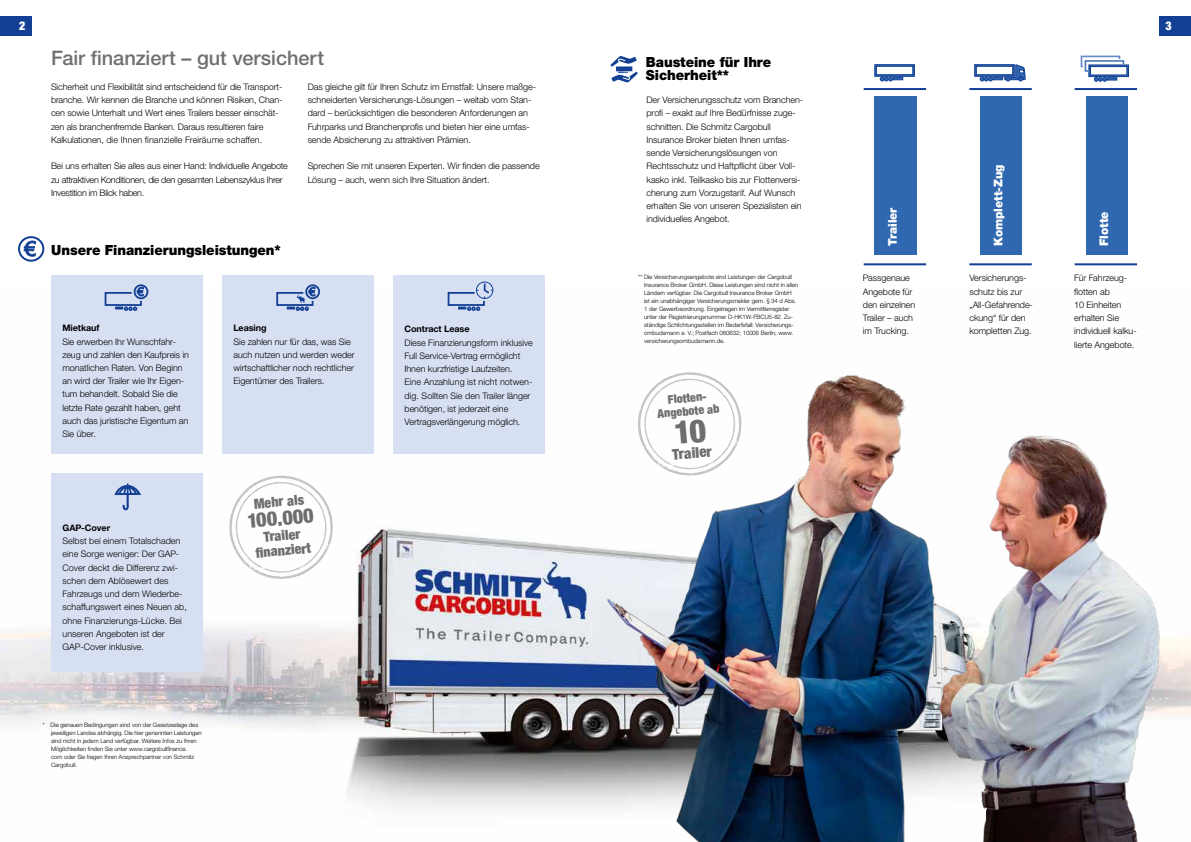
<style>
.page{position:relative;width:1191px;height:842px;background:#fff}
.page>*{position:absolute;margin:0;border:0;box-sizing:border-box;transform-origin:0 0}
.t1{font:500 20px "Helvetica Neue LTW1 G";color:#6f6f6e}
.t2{font:900 condensed 20px "Helvetica Neue LTW1 G";color:#6f6f6e}
.t3{font:900 condensed 15px "Helvetica Neue LTW1 G";color:#6f6f6e}
.t4{font:900 14px/13.2px "Helvetica Neue LTW1 G";letter-spacing:-.005em;color:#000;scale:.96 1}
.t5{font:900 condensed 14px/15px "Helvetica Neue LTW1 G";color:#6f6f6e;text-align:center}
.t6{font:900 12px "Helvetica Neue LTW1 G";letter-spacing:-.005em;color:#fff;scale:.96 1}
.t7{font:900 condensed 12px/13px "Helvetica Neue LTW1 G";color:#6f6f6e;text-align:center}
.t8{font:900 condensed 12px "Helvetica Neue LTW1 G";color:#fff}
.t9{font:300 9px/13.2px "Helvetica Neue LTW1 G";letter-spacing:-.005em;color:#000}
.t10{font:300 9px/13.2px "Helvetica Neue LTW1 G";letter-spacing:-.03em;color:#000}
.t11{font:700 9px "Helvetica Neue LTW1 G";letter-spacing:-.005em;color:#000}
.t12{font:300 6px/8px "Helvetica Neue LTW1 G";letter-spacing:-.005em;color:#000}
</style>
<div class="page">
<img style="left:0;top:284px;width:586px;height:524px">
<div style="left:51px;top:275px;width:151px;height:178px;background:#d7dff2"></div>
<div style="left:222px;top:275px;width:151px;height:178px;background:#d7dff2"></div>
<div style="left:393px;top:275px;width:151px;height:178px;background:#d7dff2"></div>
<div style="left:874px;top:96px;width:42px;height:159px;background:#2f68b1"></div>
<div style="left:980px;top:96px;width:42px;height:159px;background:#2f68b1"></div>
<div style="left:1085px;top:96px;width:42px;height:159px;background:#2f68b1"></div>
<div style="left:51px;top:473px;width:151px;height:199px;background:#d7dff2"></div>
<img style="left:586px;top:375px;width:605px;height:467px">
<svg style="left:610px;top:55px;width:28px;height:28px"></svg>
<div style="left:1079px;top:54px;width:40px;height:13px;background:#c1d0e8"></div>
<svg style="left:974px;top:64px;width:52px;height:17px"></svg>
<svg style="left:874px;top:64px;width:41px;height:17px"></svg>
<svg style="left:1080px;top:56px;width:49px;height:26px"></svg>
<svg style="left:1106px;top:77px;width:11px;height:4px"></svg>
<div style="left:134px;top:284px;width:14px;height:15px;border:2px solid #134094;border-radius:50%"></div>
<svg style="left:104px;top:287px;width:40px;height:24px"></svg>
<div style="left:305px;top:284px;width:15px;height:15px;border:2px solid #134094;border-radius:50%"></div>
<svg style="left:276px;top:287px;width:39px;height:24px"></svg>
<svg style="left:447px;top:281px;width:46px;height:30px"></svg>
<svg style="left:114px;top:483px;width:27px;height:28px"></svg>
<hr style="left:863px;top:88px;width:63px;height:2px;background:#134094">
<hr style="left:863px;top:263px;width:63px;height:2px;background:#134094">
<hr style="left:969px;top:88px;width:62px;height:2px;background:#134094">
<hr style="left:969px;top:263px;width:62px;height:2px;background:#134094">
<hr style="left:1074px;top:88px;width:63px;height:2px;background:#134094">
<hr style="left:1074px;top:263px;width:63px;height:2px;background:#134094">
<div style="left:18px;top:236px;width:26px;height:26px;border:2px solid #134094;border-radius:50%"></div>
<svg style="left:24px;top:241px;width:12px;height:15px"></svg>
<svg style="left:229px;top:476px;width:104px;height:103px"></svg>
<div style="left:0;top:16px;width:31px;height:19px;background:#134094"></div>
<div style="left:1159px;top:16px;width:32px;height:19px;background:#134094"></div>
<svg style="left:638px;top:372px;width:103px;height:104px"></svg>
<h3 class="t8" style="left:19px;top:18px;width:8px">2</h3>
<h3 class="t8" style="left:1165px;top:18px;width:8px">3</h3>
<h1 class="t1" style="left:51px;top:46px;width:274px">Fair finanziert – gut versichert</h1>
<p class="t9" style="left:51px;top:80px;width:233px">Sicherheit und Flexibilität sind entscheidend für die Transport&shy;branche. Wir kennen die Branche und können Risiken, Chan&shy;cen sowie Unterhalt und Wert eines Trailers besser einschät&shy;zen als branchenfremde Banken. Daraus resultieren faire Kalkulationen, die Ihnen finanzielle Freiräume schaffen.</p>
<p class="t10" style="left:51px;top:159px;width:238px">Bei uns erhalten Sie alles aus einer Hand: Individuelle Angebote zu attraktiven Konditionen, die den gesamten Lebenszyklus Ihrer<br>Investition im Blick haben.</p>
<p class="t9" style="left:308px;top:80px;width:230px">Das gleiche gilt für Ihren Schutz im Ernstfall: Unsere maßge&shy;schneiderten Versicherungs-Lösungen – weitab vom Stan&shy;dard – berücksichtigen die besonderen Anforderungen an Fuhrparks und Branchenprofis und bieten hier eine umfas&shy;sende Absicherung zu attraktiven Prämien.</p>
<p class="t9" style="left:308px;top:159px;width:233px">Sprechen Sie mit unseren Experten. Wir finden die passende<br>Lösung – auch, wenn sich Ihre Situation ändert.</p>
<h3 class="t4" style="left:51px;top:243px;width:241px">Unsere Finanzierungsleistungen*</h3>
<p class="t11" style="left:62px;top:323px;width:39px">Mietkauf</p>
<p class="t9" style="left:62px;top:335px;width:128px">Sie erwerben Ihr Wunschfahr&shy;zeug und zahlen den Kaufpreis in monatlichen Raten. Von Beginn an wird der Trailer wie Ihr Eigen&shy;tum behandelt. Sobald Sie die letzte Rate gezahlt haben, geht auch das juristische Eigentum an<br>Sie über.</p>
<p class="t11" style="left:63px;top:522px;width:49px">GAP-Cover</p>
<p class="t9" style="left:63px;top:534px;width:126px">Selbst bei einem Totalschaden eine Sorge weniger: Der GAP-<br>Cover deckt die Differenz zwi&shy;schen dem Ablösewert des<br>Fahrzeugs und dem Wiederbe&shy;schaffungswert eines Neuen ab, ohne Finanzierungs-Lücke. Bei unseren Angeboten ist der<br>GAP-Cover inklusive.</p>
<p class="t12" style="left:51px;top:720px;width:152px;text-indent:-9px">* Die genauen Bedingungen sind von der Gesetzeslage des jeweiligen Landes abhängig. Die hier genannten Leistungen sind nicht in jedem Land verfügbar. Weitere Infos zu Ihren Möglichkeiten finden Sie unter www.cargobullfinance.<br>com oder Sie fragen Ihren Ansprechpartner von Schmitz Cargobull.</p>
<p class="t11" style="left:233px;top:323px;width:35px">Leasing</p>
<p class="t9" style="left:233px;top:335px;width:123px">Sie zahlen nur für das, was Sie auch nutzen und werden weder wirtschaftlicher noch rechtlicher<br>Eigentümer des Trailers.</p>
<h3 class="t5" style="left:253px;top:496px;width:52px;rotate:-5deg">Mehr als</h3>
<h1 class="t2" style="left:246px;top:509px;width:68px;rotate:-5deg">100.000</h1>
<h3 class="t5" style="left:254px;top:530px;width:57px;rotate:-5deg">Trailer<br>fi nanziert</h3>
<p class="t11" style="left:404px;top:324px;width:66px">Contract Lease</p>
<p class="t9" style="left:404px;top:336px;width:130px">Diese Finanzierungsform inklusive Full Service-Vertrag ermöglicht Ihnen kurzfristige Laufzeiten.<br>Eine Anzahlung ist nicht notwen&shy;dig. Sollten Sie den Trailer länger benötigen, ist jederzeit eine Vertragsverlängerung möglich.</p>
<h3 class="t4" style="left:646px;top:56px;width:132px">Bausteine für Ihre<br>Sicherheit**</h3>
<p class="t9" style="left:646px;top:93px;width:158px">Der Versicherungsschutz vom Branchen&shy;profi – exakt auf Ihre Bedürfnisse zuge&shy;schnitten. Die Schmitz Cargobull Insurance Broker bieten Ihnen umfas&shy;sende Versicherungslösungen von Rechtsschutz und Haftpflicht über Voll&shy;kasko inkl. Teilkasko bis zur Flottenversi&shy;cherung zum Vorzugstarif. Auf Wunsch erhalten Sie von unseren Spezialisten ein individuelles Angebot.</p>
<p class="t12" style="left:644px;top:273px;width:156px;text-indent:-6px">** Die Versicherungsangebote sind Leistungen der Cargobull Insurance Broker GmbH. Diese Leistungen sind nicht in allen Ländern verfügbar. Die Cargobull Insurance Broker GmbH ist ein unabhängiger Versicherungsmakler gem. § 34 d Abs.<br>1 der Gewerbeordnung. Eingetragen im Vermittlerregister unter der Registrierungsnummer D-HK1W-FBCU5-82. Zu&shy;ständige Schlichtungsstellen im Bedarfsfall: Versicherungs&shy;ombudsmann e. V.; Postfach 080632; 10006 Berlin; www. versicherungsombudsmann.de.</p>
<h3 class="t7" style="left:656px;top:394px;width:64px;rotate:-5deg">Flotten-<br>Angebote ab</h3>
<h2 class="t3" style="left:671px;top:445px;width:41px;rotate:-5deg">Trailer</h2>
<h3 class="t6" style="left:885px;top:246px;width:41px;rotate:-90deg">Trailer</h3>
<h3 class="t6" style="left:990px;top:246px;width:86px;rotate:-90deg">Komplett-Zug</h3>
<h3 class="t6" style="left:1096px;top:246px;width:37px;rotate:-90deg">Flotte</h3>
<p class="t9" style="left:863px;top:272px;width:54px">Passgenaue<br>Angebote für den einzelnen<br>Trailer – auch im Trucking.</p>
<p class="t9" style="left:969px;top:272px;width:65px">Versicherungs&shy;schutz bis zur „All-Gefahrende&shy;ckung“ für den kompletten Zug.</p>
<p class="t9" style="left:1074px;top:272px;width:64px">Für Fahrzeug&shy;flotten ab<br>10 Einheiten erhalten Sie individuell kalku&shy;lierte Angebote.</p>
</div>
